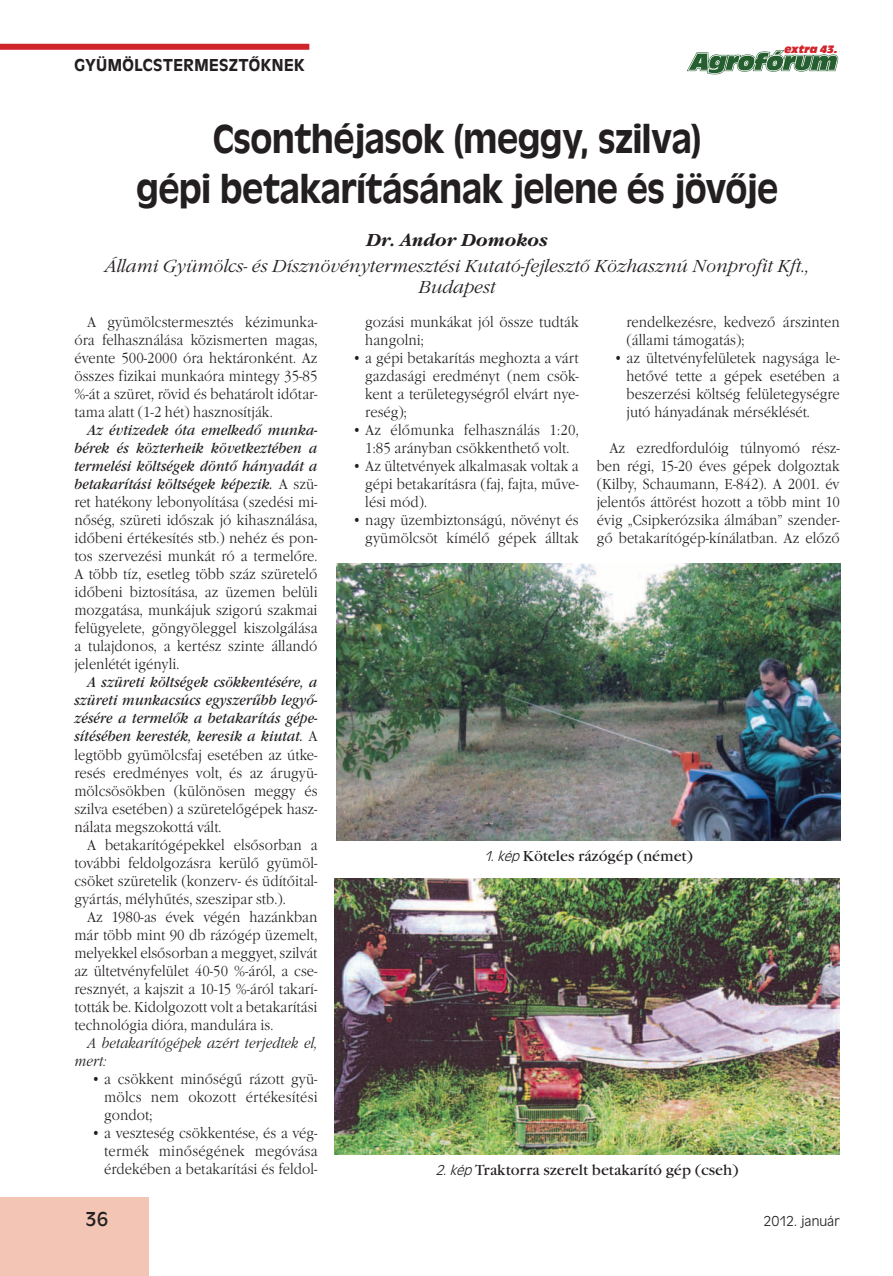
<style>
.page{position:relative;width:893px;height:1276px;background:#fff}
.page>*{position:absolute;margin:0;border:0;box-sizing:border-box;transform-origin:0 0}
.t1{font:500 42px/50.4px "Antique Oli TCE";letter-spacing:-.01em;color:#231f20;text-align:center;scale:.9 1}
.t2{font:21px "Antique Oli TCE";color:#231f20}
.t3{font:18px/21.6px "Garamond Itc TCE Ligh Ital";letter-spacing:-.005em;color:#231f20;text-align:center}
.t4{font:500 18px "Antique Oli TCE";letter-spacing:.02em;color:#231f20}
.t5{font:italic 700 18px "Garamond Itc TCE";letter-spacing:-.005em;color:#231f20}
.t6{font:15px/18px "Garamond Itc TCE Ligh";letter-spacing:.005em;color:#231f20;text-align:justify;scale:.89 1}
.t7{font:italic 15px/18px "Garamond Itc TCE";letter-spacing:.005em;color:#231f20;text-align:justify;scale:.89 1}
.t8{font:15px "Garamond Itc TCE";letter-spacing:-.005em;color:#231f20}
.t9{font:15px/18px "Garamond Itc TCE Ligh Ital";letter-spacing:.005em;color:#231f20;scale:.89 1}
.t10{font:15px "Antique Oli TCE Ligh";letter-spacing:.005em;color:#231f20}
.t11{font:11.25px "Antique Oli TCE Comp Ital";letter-spacing:.005em;color:#d1232a;scale:.94 1}
.s1{font-family:"Garamond Itc TCE Ligh";font-style:normal}
.s2{font-family:"Antique Oli TCE Ligh";font-style:italic}
</style>
<div class="page">
<div style="left:0;top:44px;width:309px;height:6px;background:#d1232a"></div>
<svg style="left:687px;top:50px;width:151px;height:24px"></svg>
<div style="left:0;top:1197px;width:149px;height:79px;background:#f2c5b4"></div>
<img style="left:336px;top:564px;width:504px;height:276px">
<img style="left:335px;top:878px;width:504px;height:276px">
<p class="t4" style="left:74px;top:58px;width:232px">GYÜMÖLCSTERMESZTŐKNEK</p>
<p class="t11" style="left:784px;top:45px;width:58px">extra 43.</p>
<h1 class="t1" style="left:136px;top:116px;width:715px">Csonthéjasok (meggy, szilva)<br>gépi betakarításának jelene és jövője</h1>
<p class="t5" style="left:366px;top:233px;width:183px">Dr. Andor Domokos</p>
<p class="t3" style="left:105px;top:256px;width:707px">Állami Gyümölcs- és Dísznövénytermesztési Kutató-fejlesztő Közhasznú Nonprofit Kft.,<br>Budapest</p>
<p class="t6" style="left:74px;top:314px;width:275px;text-indent:13px">A gyümölcstermesztés kézimunka&shy;óra felhasználása közismerten magas, évente 500-2000 óra hektáronként. Az összes fizikai munkaóra mintegy 35-85 %-át a szüret, rövid és behatárolt időtar&shy;tama alatt (1-2 hét) hasznosítják.</p>
<p class="t7" style="left:74px;top:423px;width:275px;text-indent:13px">Az évtizedek óta emelkedő munka&shy;bérek és közterheik következtében a termelési költségek döntő hányadát a betakarítási költségek képezik. <span class="s1">A szü-</span></p>
<p class="t6" style="left:74px;top:494px;width:275px">ret hatékony lebonyolítása (szedési mi&shy;nőség, szüreti időszak jó kihasználása, időbeni értékesítés stb.) nehéz és pon&shy;tos szervezési munkát ró a termelőre.<br>A több tíz, esetleg több száz szüretelő időbeni biztosítása, az üzemen belüli mozgatása, munkájuk szigorú szakmai felügyelete, göngyöleggel kiszolgálása a tulajdonos, a kertész szinte állandó jelenlétét igényli.</p>
<p class="t7" style="left:74px;top:675px;width:275px;text-indent:13px">A szüreti költségek csökkentésére, a szüreti munkacsúcs egyszerűbb legyő&shy;zésére a termelők a betakarítás gépe&shy;sítésében keresték, keresik a kiutat. <span class="s1">A</span></p>
<p class="t6" style="left:74px;top:746px;width:275px">legtöbb gyümölcsfaj esetében az útke&shy;resés eredményes volt, és az árugyü&shy;mölcsösökben (különösen meggy és szilva esetében) a szüretelőgépek hasz&shy;nálata megszokottá vált.</p>
<p class="t6" style="left:74px;top:836px;width:275px;text-indent:13px">A betakarítógépekkel elsősorban a további feldolgozásra kerülő gyümöl&shy;csöket szüretelik (konzerv- és üdítőital&shy;gyártás, mélyhűtés, szeszipar stb.).</p>
<p class="t6" style="left:74px;top:908px;width:275px;text-indent:13px">Az 1980-as évek végén hazánkban már több mint 90 db rázógép üzemelt, melyekkel elsősorban a meggyet, szilvát az ültetvényfelület 40-50 %-áról, a cse&shy;resznyét, a kajszit a 10-15 %-áról takarí&shy;tották be. Kidolgozott volt a betakarítási technológia dióra, mandulára is.</p>
<p class="t9" style="left:74px;top:1035px;width:275px;text-indent:13px">A betakarítógépek azért terjedtek el, mert:</p>
<p class="t6" style="left:104px;top:1070px;width:241px;text-indent:-13px">• a csökkent minőségű rázott gyü&shy;mölcs nem okozott értékesítési gondot;</p>
<p class="t6" style="left:104px;top:1124px;width:241px;text-indent:-13px">• a veszteség csökkentése, és a vég&shy;termék minőségének megóvása érdekében a betakarítási és feldol-</p>
<p class="t6" style="left:365px;top:314px;width:241px">gozási munkákat jól össze tudták hangolni;</p>
<p class="t6" style="left:365px;top:350px;width:241px;text-indent:-13px">• a gépi betakarítás meghozta a várt gazdasági eredményt (nem csök&shy;kent a területegységről elvárt nye&shy;reség);</p>
<p class="t6" style="left:353px;top:422px;width:256px;text-align:center">• Az élőmunka felhasználás 1:20,<br>1:85 arányban csökkenthető volt.</p>
<p class="t6" style="left:365px;top:458px;width:241px;text-indent:-13px">• Az ültetvények alkalmasak voltak a gépi betakarításra (faj, fajta, műve&shy;lési mód).</p>
<p class="t6" style="left:353px;top:512px;width:256px;text-align:right">• nagy üzembiztonságú, növényt és gyümölcsöt kímélő gépek álltak</p>
<p class="t6" style="left:626px;top:314px;width:241px">rendelkezésre, kedvező árszinten (állami támogatás);</p>
<p class="t6" style="left:626px;top:350px;width:241px;text-indent:-13px">• az ültetvényfelületek nagysága le&shy;hetővé tette a gépek esetében a beszerzési költség felületegységre jutó hányadának mérséklését.</p>
<p class="t6" style="left:597px;top:440px;width:275px;text-indent:13px">Az ezredfordulóig túlnyomó rész&shy;ben régi, 15-20 éves gépek dolgoztak (Kilby, Schaumann, E-842). A 2001. év jelentős áttörést hozott a több mint 10 évig „Csipkerózsika álmában” szender&shy;gő betakarítógép-kínálatban. Az előző</p>
<p class="t8" style="left:484px;top:850px;width:211px"><span class="s2">1.kép</span> Köteles rázógép (német)</p>
<p class="t8" style="left:435px;top:1164px;width:305px"><span class="s2">2.kép</span> Traktorra szerelt betakarító gép (cseh)</p>
<h2 class="t2" style="left:85px;top:1210px;width:25px">36</h2>
<p class="t10" style="left:764px;top:1215px;width:78px">2012. január</p>
</div>
